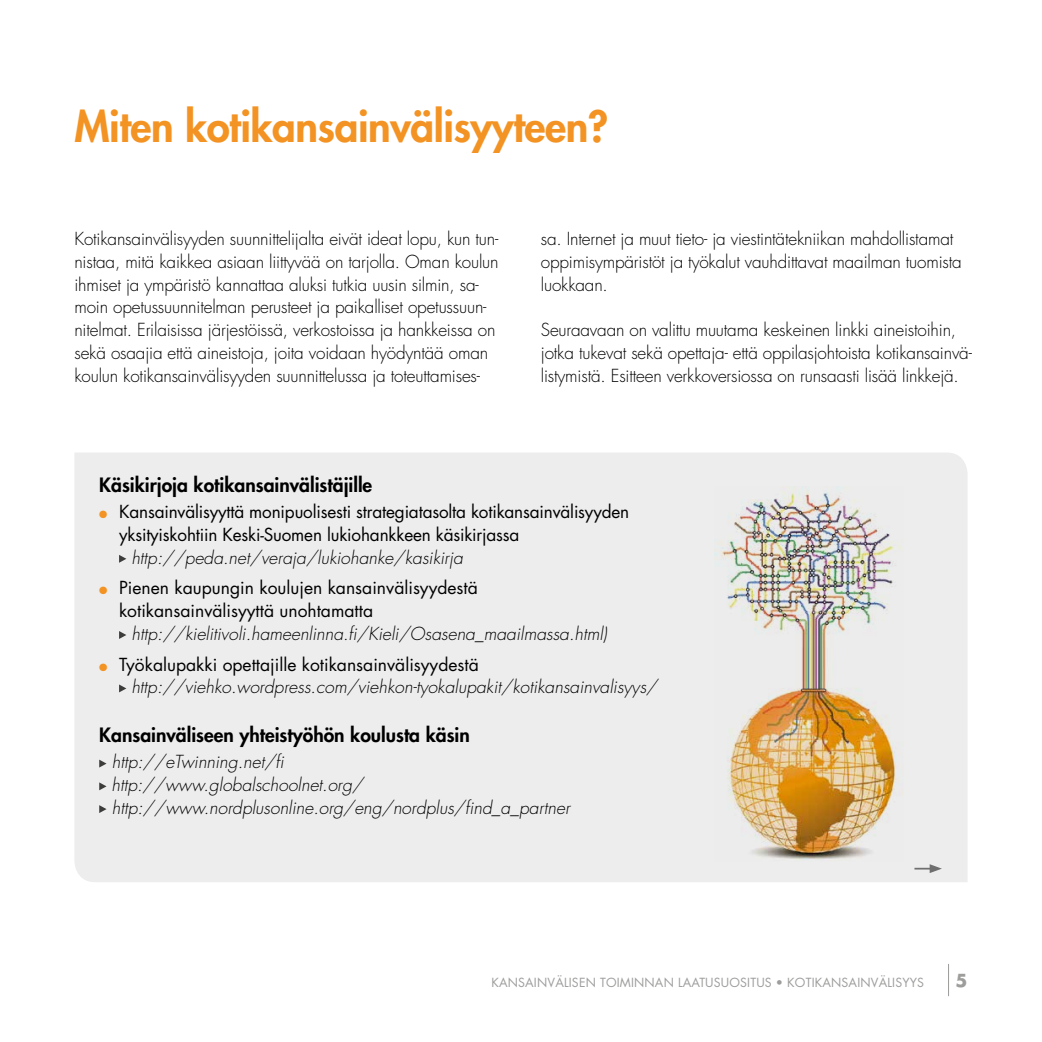
<style>
.page{position:relative;width:1042px;height:1042px;background:#fff}
.page>*{position:absolute;margin:0;border:0;box-sizing:border-box;transform-origin:0 0}
.t1{font:800 42px "Futura";letter-spacing:-.01em;color:#f39323}
.t2{font:800 19.25px "Futura";color:#000}
.t3{font:300 17.5px/22.8px "Futura";letter-spacing:-.01em;color:#000}
.t4{font:italic 300 17.5px/22.8px "Futura";color:#000}
.t5{font:17.5px/22.8px "Futura";letter-spacing:-.01em;color:#000}
.t6{font:700 17.5px "Futura";color:#9d9d9c}
.t7{font:12.25px "Futura";letter-spacing:.015em;color:#9d9d9c}
.s1{color:#f39323}
.s2{font-weight:400;font-style:normal}
</style>
<div class="page">
<hr style="left:948px;top:964px;width:1px;height:32px;background:#9d9d9c">
<div style="left:74px;top:453px;width:893px;height:429px;background:#ededed"></div>
<svg style="left:119px;top:555px;width:7px;height:8px"></svg>
<svg style="left:119px;top:631px;width:7px;height:8px"></svg>
<svg style="left:119px;top:684px;width:7px;height:8px"></svg>
<svg style="left:99px;top:759px;width:8px;height:8px"></svg>
<svg style="left:99px;top:782px;width:8px;height:8px"></svg>
<svg style="left:99px;top:805px;width:8px;height:8px"></svg>
<svg style="left:914px;top:864px;width:28px;height:9px"></svg>
<img style="left:715px;top:487px;width:188px;height:374px">
<h1 class="t1" style="left:74px;top:100px;width:535px">Miten kotikansainvälisyyteen?</h1>
<p class="t3" style="left:74px;top:228px;width:426px">Kotikansainvälisyyden suunnittelijalta eivät ideat lopu, kun tun&shy;nistaa, mitä kaikkea asiaan liittyvää on tarjolla. Oman koulun ihmiset ja ympäristö kannattaa aluksi tutkia uusin silmin, sa&shy;moin opetussuunnitelman perusteet ja paikalliset opetussuun&shy;nitelmat. Erilaisissa järjestöissä, verkostoissa ja hankkeissa on sekä osaajia että aineistoja, joita voidaan hyödyntää oman koulun kotikansainvälisyyden suunnittelussa ja toteuttamises-</p>
<p class="t3" style="left:541px;top:228px;width:422px">sa. Internet ja muut tieto- ja viestintätekniikan mahdollistamat oppimisympäristöt ja työkalut vauhdittavat maailman tuomista luokkaan.</p>
<p class="t3" style="left:541px;top:319px;width:433px">Seuraavaan on valittu muutama keskeinen linkki aineistoihin, jotka tukevat sekä opettaja- että oppilasjohtoista kotikansainvä&shy;listymistä. Esitteen verkkoversiossa on runsaasti lisää linkkejä.</p>
<p class="t2" style="left:99px;top:472px;width:274px">Käsikirjoja kotikansainvälistäjille</p>
<p class="t5" style="left:119px;top:500px;width:512px;text-indent:-20px"><span class="s1">●</span> Kansainvälisyyttä monipuolisesti strategiatasolta kotikansainvälisyyden yksityiskohtiin Keski-Suomen lukiohankkeen käsikirjassa</p>
<p class="t4" style="left:131px;top:546px;width:333px">http://peda.net/veraja/lukiohanke/kasikirja</p>
<p class="t5" style="left:119px;top:577px;width:360px;text-indent:-20px"><span class="s1">●</span> Pienen kaupungin koulujen kansainvälisyydestä kotikansainvälisyyttä unohtamatta</p>
<p class="t4" style="left:132px;top:622px;width:477px">http://kielitivoli.hameenlinna.fi/Kieli/Osasena_maailmassa.html)</p>
<p class="t4" style="left:131px;top:653px;width:527px;text-indent:-32px"><span class="s1">●</span> <span class="s2">Työkalupakki opettajille kotikansainvälisyydestä </span>http://viehko.wordpress.com/viehkon-tyokalupakit/kotikansainvalisyys/</p>
<p class="t2" style="left:99px;top:723px;width:372px">Kansainväliseen yhteistyöhön koulusta käsin</p>
<p class="t4" style="left:112px;top:751px;width:460px">http://eTwinning.net/fi<br>http://www.globalschoolnet.org/ http://www.nordplusonline.org/eng/nordplus/find_a_partner</p>
<p class="t7" style="left:491px;top:974px;width:434px">KANSAINVÄLISEN TOIMINNAN LAATUSUOSITUS • KOTIKANSAINVÄLISYYS</p>
<p class="t6" style="left:955px;top:969px;width:14px">5</p>
</div>
